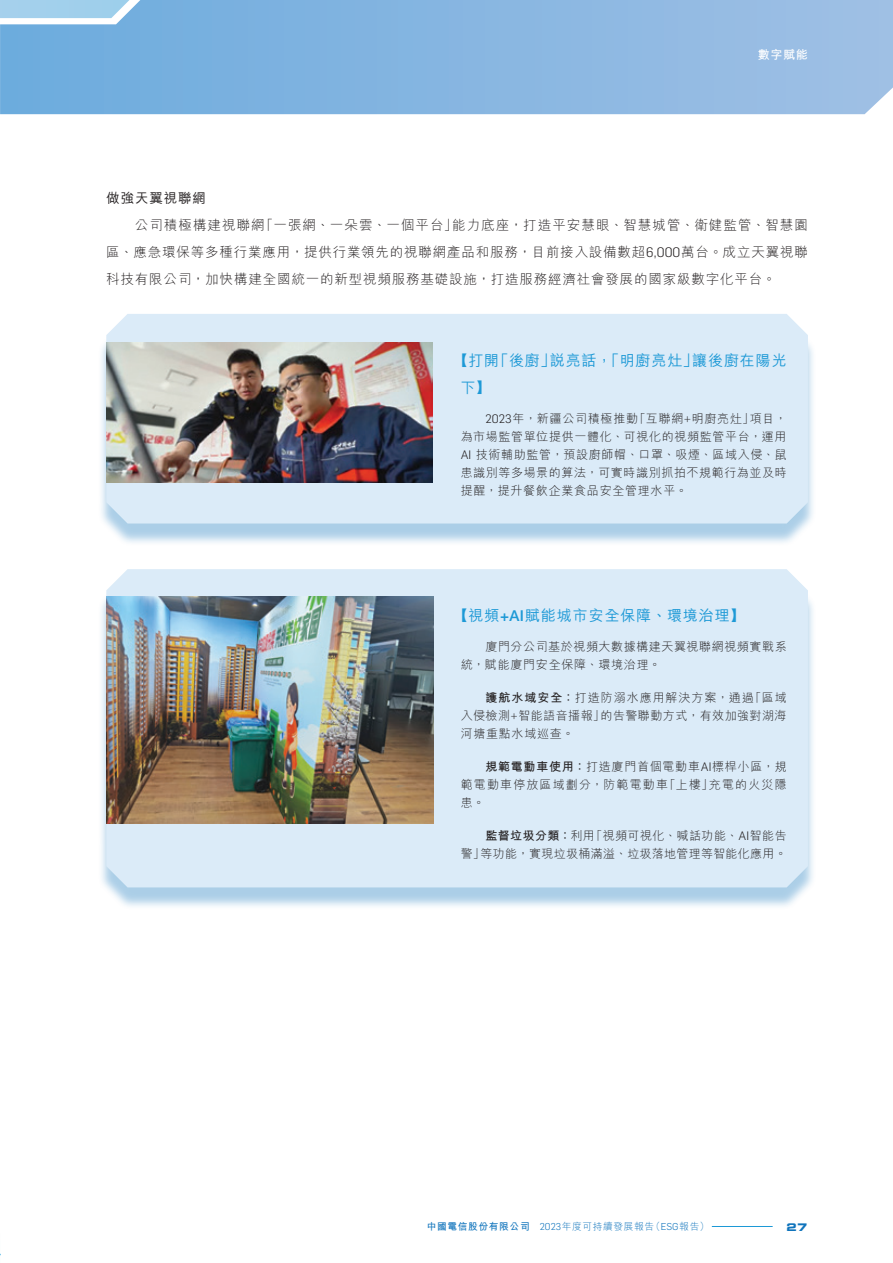
<style>
.page{position:relative;width:893px;height:1263px;background:#fff}
.page>*{position:absolute;margin:0;border:0;box-sizing:border-box;transform-origin:0 0}
.t1{font:500 15px/27px "M Hei HK";letter-spacing:.06em;color:#1d99d6}
.t2{font:300 13.5px/27px "M Hei HK";letter-spacing:.06em;color:#231f20;text-align:justify}
.t3{font:500 13.5px "M Hei HK";letter-spacing:.065em;color:#231f20}
.t4{font:300 12px/18px "M Hei HK";letter-spacing:.05em;color:#231f20;text-align:justify}
.t5{font:300 12px/18px "M Hei HK";letter-spacing:.025em;color:#231f20;text-align:right}
.t6{font:700 12px "M Hei HK";color:#fff}
.t7{font:10.5px "Eurostile LT Std Bold Ex 2";color:#1074bc}
.t8{font:300 9.75px "M Hei HK";letter-spacing:.06em;color:#1074bc}
.s1{font-family:"Flama"}
.s2{font-family:"Helvetica Neue LT Std"}
.s3{font-weight:700}
</style>
<div class="page">
<svg style="left:1px;top:0;width:892px;height:114px;background:#87b6e1"></svg>
<svg style="left:1px;top:0;width:142px;height:18px;background:#a4d0eb"></svg>
<hr style="left:712px;top:1226px;width:61px;height:1px;background:#1d99d6">
<div style="left:98px;top:321px;width:718px;height:225px;background:#1074bc;opacity:.35"></div>
<div style="left:106px;top:314px;width:702px;height:209px;background:#dbebf8"></div>
<img style="left:106px;top:342px;width:326px;height:141px">
<div style="left:98px;top:576px;width:718px;height:335px;background:#1074bc;opacity:.35"></div>
<div style="left:106px;top:569px;width:702px;height:318px;background:#dbebf8"></div>
<img style="left:106px;top:596px;width:328px;height:227px">
<img style="left:0;top:0;width:1px;height:1256px">
<p class="t6" style="left:758px;top:46px;width:52px">數字賦能</p>
<p class="t3" style="left:106px;top:189px;width:101px">做強天翼視聯網</p>
<p class="t2" style="left:106px;top:211px;width:703px;text-indent:28px">公司積極構建視聯網「一張網、一朵雲、一個平台」能力底座，打造平安慧眼、智慧城管、衛健監管、智慧園區、應急環保等多種行業應用，提供行業領先的視聯網產品和服務，目前接入設備數超<span class="s1">6,000</span>萬台。成立天翼視聯科技有限公司，加快構建全國統一的新型視頻服務基礎設施，打造服務經濟社會發展的國家級數字化平台。</p>
<p class="t1" style="left:461px;top:346px;width:328px;text-indent:-8px">【打開「後廚」說亮話，「明廚亮灶」讓後廚在陽光下】</p>
<p class="t4" style="left:461px;top:409px;width:328px;text-indent:25px"><span class="s1">2023</span>年，新疆公司積極推動「互聯網<span class="s1">+</span>明廚亮灶」項目，為市場監管單位提供一體化、可視化的視頻監管平台，運用<span class="s1">AI</span> 技術輔助監管，預設廚師帽、口罩、吸煙、區域入侵、鼠患識別等多場景的算法，可實時識別抓拍不規範行為並及時提醒，提升餐飲企業食品安全管理水平。</p>
<p class="t1" style="left:453px;top:601px;width:293px">【視頻<span class="s2">+AI</span>賦能城市安全保障、環境治理】</p>
<p class="t4" style="left:461px;top:637px;width:327px;text-indent:25px">廈門分公司基於視頻大數據構建天翼視聯網視頻實戰系統，賦能廈門安全保障、環境治理。</p>
<p class="t4" style="left:461px;top:688px;width:328px;text-indent:25px"><span class="s3">護航水域安全：</span>打造防溺水應用解決方案，通過「區域入侵檢測<span class="s1">+</span>智能語音播報」的告警聯動方式，有效加強對湖海河塘重點水域巡查。</p>
<p class="t4" style="left:461px;top:757px;width:327px;text-indent:25px"><span class="s3">規範電動車使用：</span>打造廈門首個電動車<span class="s1">AI</span>標桿小區，規範電動車停放區域劃分，防範電動車「上樓」充電的火災隱患。</p>
<p class="t5" style="left:461px;top:826px;width:327px"><span class="s3">監督垃圾分類：</span>利用「視頻可視化、喊話功能、<span class="s1">AI</span>智能告<br>警」等功能，實現垃圾桶滿溢、垃圾落地管理等智能化應用。</p>
<p class="t8" style="left:427px;top:1219px;width:284px"><span class="s3">中國電信股份有限公司</span> <span class="s1">2023</span>年度可持續發展報告（<span class="s1">ESG</span>報告）</p>
<p class="t7" style="left:786px;top:1219px;width:23px">27</p>
</div>
